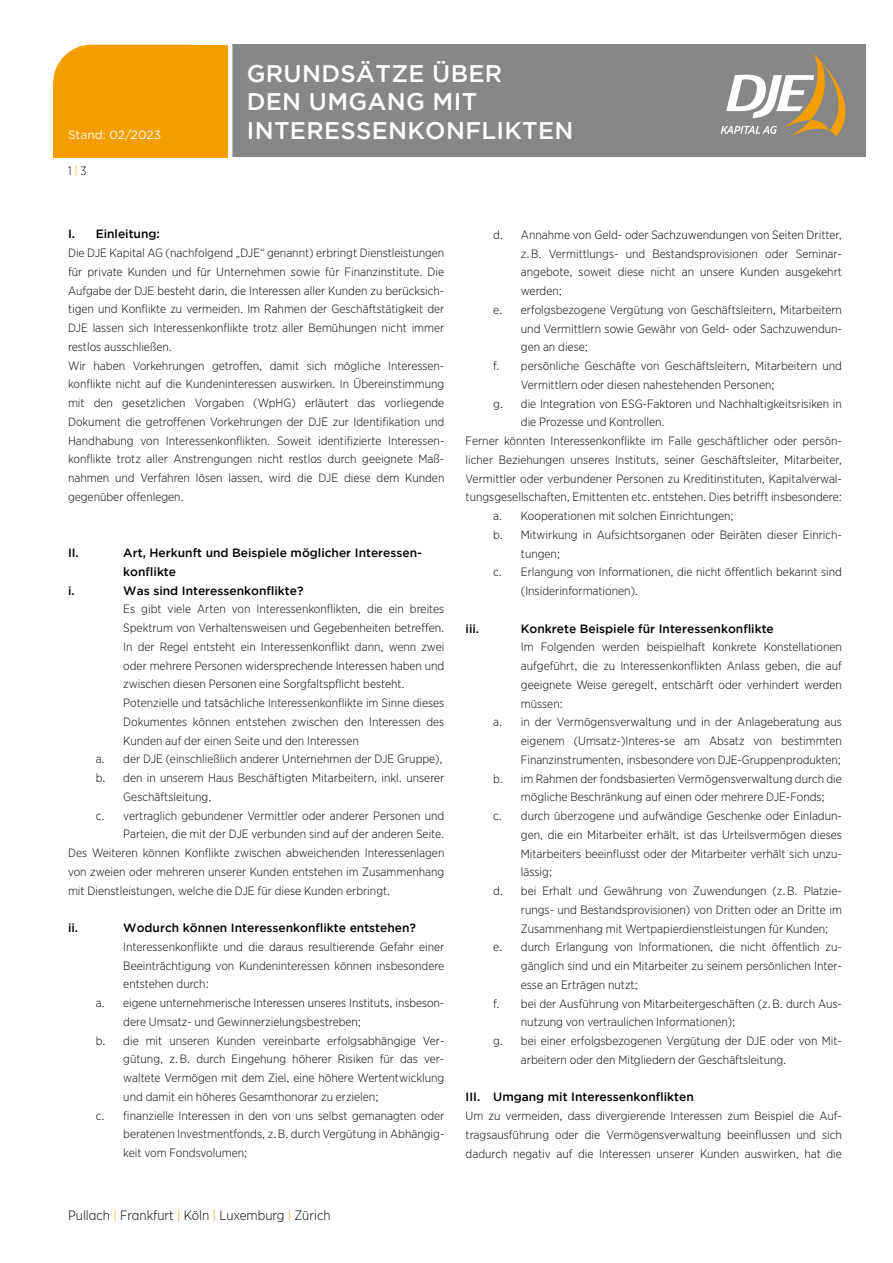
<style>
.page{position:relative;width:893px;height:1263px;background:#fff}
.page>*{position:absolute;margin:0;border:0;box-sizing:border-box;transform-origin:0 0}
.t1{font:500 24px/28.8px "Gotham";letter-spacing:.015em;color:#fff}
.t2{font:300 13.5px "Gotham Narrow";color:#000}
.t3{font:300 12px/18.8px "Gotham Narrow";color:#000}
.t4{font:500 12px/18.8px "Gotham";color:#000}
.t5{font:12px "Gotham";color:#fff}
.s1{color:#f59e00}
</style>
<div class="page">
<div style="left:232px;top:45px;width:633px;height:112px;background:#878787"></div>
<div style="left:53px;top:45px;width:174px;height:110px;background:#f59e00;border-radius:38px"></div>
<div style="left:149px;top:45px;width:79px;height:111px;background:#f59e00"></div>
<div style="left:54px;top:85px;width:174px;height:71px;background:#f59e00"></div>
<svg style="left:721px;top:54px;width:124px;height:83px"></svg>
<h1 class="t1" style="left:247px;top:58px;width:257px">GRUNDSÄTZE ÜBER<br>DEN UMGANG MIT</h1>
<p class="t5" style="left:68px;top:127px;width:95px">Stand: 02/2023</p>
<h1 class="t1" style="left:247px;top:116px;width:328px">INTERESSENKONFLIKTEN</h1>
<p class="t3" style="left:68px;top:162px;width:20px">1 <span class="s1">|</span> 3</p>
<p class="t4" style="left:68px;top:224px;width:93px">I. Einleitung:</p>
<p class="t3" style="left:68px;top:243px;width:378px">Die DJE Kapital AG (nachfolgend „DJE“ genannt) erbringt Dienstleistungen für private Kunden und für Unternehmen sowie für Finanzinstitute. Die Aufgabe der DJE besteht darin, die Interessen aller Kunden zu berücksich&shy;tigen und Konflikte zu vermeiden. Im Rahmen der Geschäftstätigkeit der DJE lassen sich Interessenkonflikte trotz aller Bemühungen nicht immer restlos ausschließen.<br>Wir haben Vorkehrungen getroffen, damit sich mögliche Interessen&shy;konflikte nicht auf die Kundeninteressen auswirken. In Übereinstimmung mit den gesetzlichen Vorgaben (WpHG) erläutert das vorliegende Dokument die getroffenen Vorkehrungen der DJE zur Identifikation und Handhabung von Interessenkonflikten. Soweit identifizierte Interessen&shy;konflikte trotz aller Anstrengungen nicht restlos durch geeignete Maß&shy;nahmen und Verfahren lösen lassen, wird die DJE diese dem Kunden gegenüber offenlegen.</p>
<p class="t4" style="left:68px;top:543px;width:12px">II.</p>
<p class="t4" style="left:123px;top:543px;width:300px">Art, Herkunft und Beispiele möglicher Interessen&shy;konflikte</p>
<p class="t4" style="left:68px;top:581px;width:8px">i.</p>
<p class="t4" style="left:123px;top:581px;width:182px">Was sind Interessenkonflikte?</p>
<p class="t3" style="left:123px;top:599px;width:323px">Es gibt viele Arten von Interessenkonflikten, die ein breites</p>
<p class="t3" style="left:123px;top:618px;width:323px">Spektrum von Verhaltensweisen und Gegebenheiten betreffen.</p>
<p class="t3" style="left:123px;top:637px;width:323px">In der Regel entsteht ein Interessenkonflikt dann, wenn zwei</p>
<p class="t3" style="left:123px;top:656px;width:323px">oder mehrere Personen widersprechende Interessen haben und</p>
<p class="t3" style="left:123px;top:674px;width:283px">zwischen diesen Personen eine Sorgfaltspflicht besteht.</p>
<p class="t3" style="left:123px;top:693px;width:323px">Potenzielle und tatsächliche Interessenkonflikte im Sinne dieses</p>
<p class="t3" style="left:123px;top:712px;width:323px">Dokumentes können entstehen zwischen den Interessen des</p>
<p class="t3" style="left:123px;top:731px;width:237px">Kunden auf der einen Seite und den Interessen</p>
<p class="t3" style="left:96px;top:749px;width:348px">a. der DJE (einschließlich anderer Unternehmen der DJE Gruppe),</p>
<p class="t3" style="left:96px;top:768px;width:350px">b. den in unserem Haus Beschäftigten Mitarbeitern, inkl. unserer</p>
<p class="t3" style="left:123px;top:787px;width:90px">Geschäftsleitung,</p>
<p class="t3" style="left:96px;top:806px;width:350px">c. vertraglich gebundener Vermittler oder anderer Personen und</p>
<p class="t3" style="left:123px;top:824px;width:323px">Parteien, die mit der DJE verbunden sind auf der anderen Seite.</p>
<p class="t3" style="left:68px;top:843px;width:378px">Des Weiteren können Konflikte zwischen abweichenden Interessenlagen</p>
<p class="t3" style="left:68px;top:862px;width:378px">von zweien oder mehreren unserer Kunden entstehen im Zusammenhang</p>
<p class="t3" style="left:68px;top:881px;width:324px">mit Dienstleistungen, welche die DJE für diese Kunden erbringt.</p>
<p class="t4" style="left:68px;top:918px;width:12px">ii.</p>
<p class="t4" style="left:123px;top:918px;width:294px">Wodurch können Interessenkonflikte entstehen?</p>
<p class="t3" style="left:123px;top:937px;width:323px">Interessenkonflikte und die daraus resultierende Gefahr einer</p>
<p class="t3" style="left:123px;top:956px;width:323px">Beeinträchtigung von Kundeninteressen können insbesondere</p>
<p class="t3" style="left:123px;top:974px;width:87px">entstehen durch:</p>
<p class="t3" style="left:96px;top:993px;width:350px">a. eigene unternehmerische Interessen unseres Instituts, insbeson-</p>
<p class="t3" style="left:123px;top:1012px;width:239px">dere Umsatz- und Gewinnerzielungsbestreben;</p>
<p class="t3" style="left:96px;top:1031px;width:350px">b. die mit unseren Kunden vereinbarte erfolgsabhängige Ver-</p>
<p class="t3" style="left:123px;top:1049px;width:323px">gütung, z. B. durch Eingehung höherer Risiken für das ver-</p>
<p class="t3" style="left:123px;top:1068px;width:323px">waltete Vermögen mit dem Ziel, eine höhere Wertentwicklung</p>
<p class="t3" style="left:123px;top:1087px;width:257px">und damit ein höheres Gesamthonorar zu erzielen;</p>
<p class="t3" style="left:96px;top:1105px;width:350px">c. finanzielle Interessen in den von uns selbst gemanagten oder</p>
<p class="t3" style="left:123px;top:1124px;width:323px">beratenen Investmentfonds, z. B. durch Vergütung in Abhängig-</p>
<p class="t3" style="left:123px;top:1143px;width:126px">keit vom Fondsvolumen;</p>
<p class="t2" style="left:68px;top:1206px;width:264px">Pullach <span class="s1">|</span> Frankfurt <span class="s1">|</span> Köln <span class="s1">|</span> Luxemburg <span class="s1">|</span> Zürich</p>
<p class="t3" style="left:493px;top:225px;width:350px">d. Annahme von Geld- oder Sachzuwendungen von Seiten Dritter,</p>
<p class="t3" style="left:521px;top:244px;width:323px">z. B. Vermittlungs- und Bestandsprovisionen oder Seminar-</p>
<p class="t3" style="left:521px;top:263px;width:323px">angebote, soweit diese nicht an unsere Kunden ausgekehrt</p>
<p class="t3" style="left:521px;top:281px;width:43px">werden;</p>
<p class="t3" style="left:493px;top:300px;width:350px">e. erfolgsbezogene Vergütung von Geschäftsleitern, Mitarbeitern</p>
<p class="t3" style="left:521px;top:319px;width:323px">und Vermittlern sowie Gewähr von Geld- oder Sachzuwendun-</p>
<p class="t3" style="left:521px;top:338px;width:69px">gen an diese;</p>
<p class="t3" style="left:493px;top:356px;width:350px">f. persönliche Geschäfte von Geschäftsleitern, Mitarbeitern und</p>
<p class="t3" style="left:521px;top:375px;width:255px">Vermittlern oder diesen nahestehenden Personen;</p>
<p class="t3" style="left:493px;top:394px;width:350px">g. die Integration von ESG-Faktoren und Nachhaltigkeitsrisiken in</p>
<p class="t3" style="left:521px;top:412px;width:145px">die Prozesse und Kontrollen.</p>
<p class="t3" style="left:466px;top:431px;width:378px">Ferner könnten Interessenkonflikte im Falle geschäftlicher oder persön-</p>
<p class="t3" style="left:466px;top:450px;width:378px">licher Beziehungen unseres Instituts, seiner Geschäftsleiter, Mitarbeiter,</p>
<p class="t3" style="left:466px;top:469px;width:378px">Vermittler oder verbundener Personen zu Kreditinstituten, Kapitalverwal-</p>
<p class="t3" style="left:466px;top:487px;width:378px">tungsgesellschaften, Emittenten etc. entstehen. Dies betrifft insbesondere:</p>
<p class="t3" style="left:493px;top:506px;width:242px">a. Kooperationen mit solchen Einrichtungen;</p>
<p class="t3" style="left:493px;top:525px;width:350px">b. Mitwirkung in Aufsichtsorganen oder Beiräten dieser Einrich-</p>
<p class="t3" style="left:521px;top:544px;width:41px">tungen;</p>
<p class="t3" style="left:493px;top:562px;width:350px">c. Erlangung von Informationen, die nicht öffentlich bekannt sind</p>
<p class="t3" style="left:521px;top:581px;width:119px">(Insiderinformationen).</p>
<p class="t4" style="left:466px;top:619px;width:15px">iii.</p>
<p class="t4" style="left:521px;top:619px;width:254px">Konkrete Beispiele für Interessenkonflikte</p>
<p class="t3" style="left:521px;top:637px;width:323px">Im Folgenden werden beispielhaft konkrete Konstellationen</p>
<p class="t3" style="left:521px;top:656px;width:323px">aufgeführt, die zu Interessenkonflikten Anlass geben, die auf</p>
<p class="t3" style="left:521px;top:675px;width:323px">geeignete Weise geregelt, entschärft oder verhindert werden</p>
<p class="t3" style="left:521px;top:694px;width:44px">müssen:</p>
<p class="t3" style="left:493px;top:712px;width:350px">a. in der Vermögensverwaltung und in der Anlageberatung aus</p>
<p class="t3" style="left:521px;top:731px;width:323px">eigenem (Umsatz-)Interes-se am Absatz von bestimmten</p>
<p class="t3" style="left:521px;top:750px;width:322px">Finanzinstrumenten, insbesondere von DJE-Gruppenprodukten;</p>
<p class="t3" style="left:493px;top:769px;width:350px">b. im Rahmen der fondsbasierten Vermögensverwaltung durch die</p>
<p class="t3" style="left:521px;top:787px;width:305px">mögliche Beschränkung auf einen oder mehrere DJE-Fonds;</p>
<p class="t3" style="left:493px;top:806px;width:350px">c. durch überzogene und aufwändige Geschenke oder Einladun-</p>
<p class="t3" style="left:521px;top:825px;width:323px">gen, die ein Mitarbeiter erhält, ist das Urteilsvermögen dieses</p>
<p class="t3" style="left:521px;top:844px;width:322px">Mitarbeiters beeinflusst oder der Mitarbeiter verhält sich unzu-</p>
<p class="t3" style="left:521px;top:862px;width:33px">lässig;</p>
<p class="t3" style="left:493px;top:881px;width:350px">d. bei Erhalt und Gewährung von Zuwendungen (z. B. Platzie-</p>
<p class="t3" style="left:521px;top:900px;width:322px">rungs- und Bestandsprovisionen) von Dritten oder an Dritte im</p>
<p class="t3" style="left:521px;top:919px;width:309px">Zusammenhang mit Wertpapierdienstleistungen für Kunden;</p>
<p class="t3" style="left:493px;top:937px;width:350px">e. durch Erlangung von Informationen, die nicht öffentlich zu-</p>
<p class="t3" style="left:521px;top:956px;width:323px">gänglich sind und ein Mitarbeiter zu seinem persönlichen Inter-</p>
<p class="t3" style="left:521px;top:975px;width:118px">esse an Erträgen nutzt;</p>
<p class="t3" style="left:493px;top:994px;width:350px">f. bei der Ausführung von Mitarbeitergeschäften (z. B. durch Aus-</p>
<p class="t3" style="left:521px;top:1012px;width:216px">nutzung von vertraulichen Informationen);</p>
<p class="t3" style="left:493px;top:1031px;width:350px">g. bei einer erfolgsbezogenen Vergütung der DJE oder von Mit-</p>
<p class="t3" style="left:521px;top:1050px;width:267px">arbeitern oder den Mitgliedern der Geschäftsleitung.</p>
<p class="t4" style="left:466px;top:1087px;width:230px">III. Umgang mit Interessenkonflikten</p>
<p class="t3" style="left:466px;top:1106px;width:378px;text-align:justify">Um zu vermeiden, dass divergierende Interessen zum Beispiel die Auf&shy;tragsausführung oder die Vermögensverwaltung beeinflussen und sich dadurch negativ auf die Interessen unserer Kunden auswirken, hat die</p>
</div>
